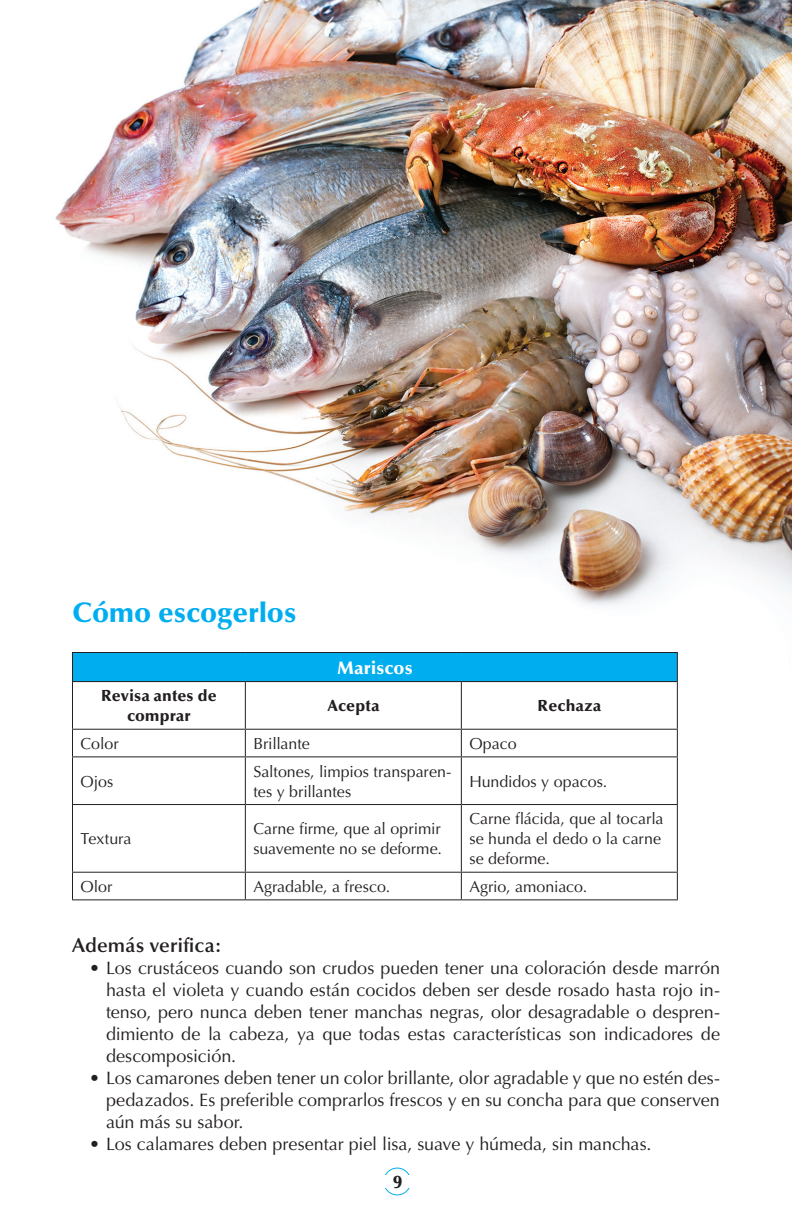
<style>
.page{position:relative;width:792px;height:1224px;background:#fff}
.page>*{position:absolute;margin:0;border:0;box-sizing:border-box;transform-origin:0 0}
.TÍTULO1{font:900 28px "Optima";color:#00aeef}
.CUERPO{font:600 20px "Optima";letter-spacing:.01em;color:#231f20}
.CUERPO_VIÑETAS{font:18px/22px "Optima";letter-spacing:-.005em;color:#231f20;text-align:justify}
.TITULO_TABLAS{font:900 18px "Optima";letter-spacing:.015em;color:#fff}
.t1{font:900 18px "Optima";color:#231f20}
.CUERPO-2{font:16px/20px "Optima";color:#231f20}
.CUERPO-3{font:900 16px/20px "Optima";letter-spacing:.015em;color:#231f20;text-align:center}
</style>
<div class="page">
<div style="left:383px;top:1168px;width:28px;height:27px;border:1px solid #00aeef;border-radius:50%"></div>
<div style="left:380px;top:1175px;width:34px;height:13px;background:#fff"></div>
<img style="left:55px;top:0;width:737px;height:606px">
<div style="left:72px;top:652px;width:605px;height:30px;background:#00aeef"></div>
<hr style="left:72px;top:652px;width:173px;height:1px;background:#231f20">
<svg style="left:72px;top:653px;width:1px;height:28px"></svg>
<hr style="left:245px;top:652px;width:216px;height:1px;background:#231f20">
<hr style="left:461px;top:652px;width:217px;height:1px;background:#231f20">
<svg style="left:677px;top:653px;width:1px;height:28px"></svg>
<hr style="left:72px;top:681px;width:173px;height:1px;background:#231f20">
<hr style="left:72px;top:682px;width:1px;height:47px;background:#231f20">
<hr style="left:245px;top:681px;width:216px;height:1px;background:#231f20">
<hr style="left:245px;top:682px;width:1px;height:47px;background:#231f20">
<hr style="left:461px;top:681px;width:217px;height:1px;background:#231f20">
<hr style="left:461px;top:682px;width:1px;height:47px;background:#231f20">
<hr style="left:677px;top:682px;width:1px;height:47px;background:#231f20">
<hr style="left:72px;top:729px;width:173px;height:1px;background:#231f20">
<svg style="left:72px;top:730px;width:1px;height:26px"></svg>
<hr style="left:245px;top:729px;width:216px;height:1px;background:#231f20">
<svg style="left:245px;top:730px;width:1px;height:26px"></svg>
<hr style="left:461px;top:729px;width:217px;height:1px;background:#231f20">
<svg style="left:461px;top:730px;width:1px;height:26px"></svg>
<svg style="left:677px;top:730px;width:1px;height:26px"></svg>
<hr style="left:72px;top:756px;width:173px;height:1px;background:#231f20">
<hr style="left:72px;top:757px;width:1px;height:47px;background:#231f20">
<hr style="left:245px;top:756px;width:216px;height:1px;background:#231f20">
<hr style="left:245px;top:757px;width:1px;height:47px;background:#231f20">
<hr style="left:461px;top:756px;width:217px;height:1px;background:#231f20">
<hr style="left:461px;top:757px;width:1px;height:47px;background:#231f20">
<hr style="left:677px;top:757px;width:1px;height:47px;background:#231f20">
<hr style="left:72px;top:804px;width:173px;height:1px;background:#231f20">
<hr style="left:72px;top:805px;width:1px;height:67px;background:#231f20">
<hr style="left:245px;top:804px;width:216px;height:1px;background:#231f20">
<hr style="left:245px;top:805px;width:1px;height:67px;background:#231f20">
<hr style="left:461px;top:804px;width:217px;height:1px;background:#231f20">
<hr style="left:461px;top:805px;width:1px;height:67px;background:#231f20">
<hr style="left:677px;top:805px;width:1px;height:67px;background:#231f20">
<hr style="left:72px;top:872px;width:173px;height:1px;background:#231f20">
<svg style="left:72px;top:873px;width:1px;height:26px"></svg>
<hr style="left:245px;top:872px;width:216px;height:1px;background:#231f20">
<svg style="left:245px;top:873px;width:1px;height:26px"></svg>
<hr style="left:461px;top:872px;width:217px;height:1px;background:#231f20">
<svg style="left:461px;top:873px;width:1px;height:26px"></svg>
<svg style="left:677px;top:873px;width:1px;height:26px"></svg>
<hr style="left:72px;top:899px;width:173px;height:1px;background:#231f20">
<hr style="left:245px;top:899px;width:216px;height:1px;background:#231f20">
<hr style="left:461px;top:899px;width:217px;height:1px;background:#231f20">
<p class="TÍTULO1" style="left:72px;top:596px;width:226px">Cómo escogerlos</p>
<p class="TITULO_TABLAS" style="left:337px;top:657px;width:77px">Mariscos</p>
<p class="CUERPO-3" style="left:101px;top:686px;width:117px">Revisa antes de comprar</p>
<p class="CUERPO-3" style="left:327px;top:696px;width:53px">Acepta</p>
<p class="CUERPO-3" style="left:538px;top:696px;width:65px">Rechaza</p>
<p class="CUERPO-2" style="left:80px;top:734px;width:40px">Color</p>
<p class="CUERPO-2" style="left:253px;top:734px;width:58px">Brillante</p>
<p class="CUERPO-2" style="left:469px;top:734px;width:49px">Opaco</p>
<p class="CUERPO-2" style="left:80px;top:771px;width:34px">Ojos</p>
<p class="CUERPO-2" style="left:253px;top:761px;width:200px">Saltones, limpios transparen&shy;tes y brillantes</p>
<p class="CUERPO-2" style="left:469px;top:771px;width:139px">Hundidos y opacos.</p>
<p class="CUERPO-2" style="left:80px;top:829px;width:52px">Textura</p>
<p class="CUERPO-2" style="left:253px;top:819px;width:190px">Carne firme, que al oprimir suavemente no se deforme.</p>
<p class="CUERPO-2" style="left:469px;top:809px;width:196px">Carne flácida, que al tocarla se hunda el dedo o la carne se deforme.</p>
<p class="CUERPO-2" style="left:80px;top:877px;width:33px">Olor</p>
<p class="CUERPO-2" style="left:253px;top:877px;width:138px">Agradable, a fresco.</p>
<p class="CUERPO-2" style="left:469px;top:877px;width:120px">Agrio, amoniaco.</p>
<p class="CUERPO" style="left:72px;top:934px;width:151px">Además verifica:</p>
<p class="CUERPO_VIÑETAS" style="left:106px;top:957px;width:615px;text-indent:-17px">• Los crustáceos cuando son crudos pueden tener una coloración desde marrón hasta el violeta y cuando están cocidos deben ser desde rosado hasta rojo in&shy;tenso, pero nunca deben tener manchas negras, olor desagradable o despren&shy;dimiento de la cabeza, ya que todas estas características son indicadores de descomposición.</p>
<p class="CUERPO_VIÑETAS" style="left:106px;top:1067px;width:615px;text-indent:-17px">• Los camarones deben tener un color brillante, olor agradable y que no estén des&shy;pedazados. Es preferible comprarlos frescos y en su concha para que conserven aún más su sabor.</p>
<p class="CUERPO_VIÑETAS" style="left:89px;top:1133px;width:564px">• Los calamares deben presentar piel lisa, suave y húmeda, sin manchas.</p>
<p class="t1" style="left:393px;top:1171px;width:10px">9</p>
</div>
